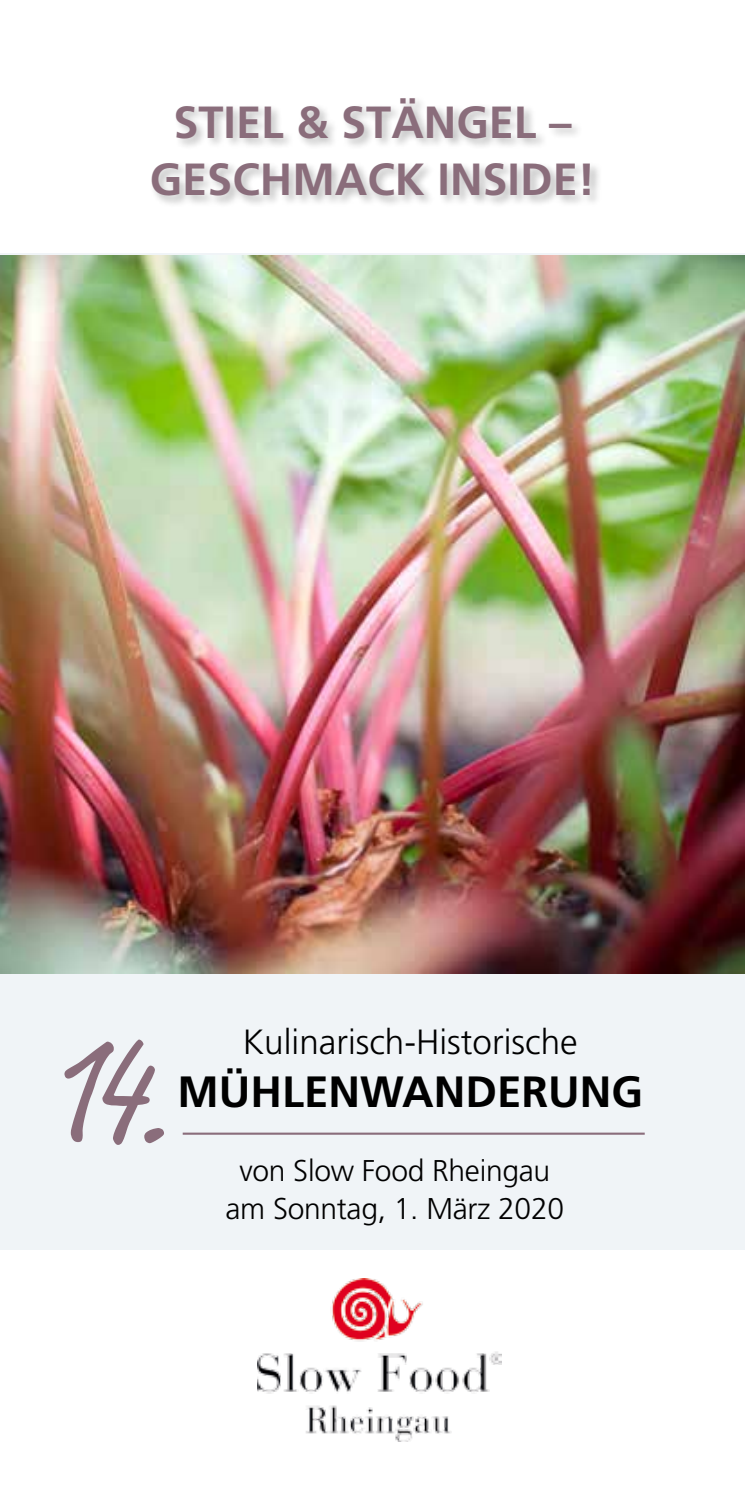
<style>
.page{position:relative;width:745px;height:1489px;background:#fff}
.page>*{position:absolute;margin:0;border:0;box-sizing:border-box;transform-origin:0 0}
.t1{font:157.75px "Harico Handwriting";color:#8a6d7b}
.t2{font:700 45px/57.5px "Frutiger";color:#8a6d7b;text-align:center}
.t3{font:700 43.75px "Frutiger";color:#000}
.t4{font:300 35px "Frutiger";color:#000}
.t5{font:300 30px/37.5px "Frutiger";letter-spacing:-.01em;color:#000;text-align:center}
</style>
<div class="page">
<div style="left:0;top:253px;width:744px;height:996px;background:#f0f4f7"></div>
<div style="left:149px;top:96px;width:453px;height:112px;background:#000;opacity:.25"></div>
<hr style="left:182px;top:1132px;width:462px;height:2px;background:#8a6d7b">
<img style="left:257px;top:1278px;width:244px;height:163px">
<img style="left:0;top:255px;width:744px;height:718px">
<h2 class="t2" style="left:150px;top:93px;width:447px">STIEL &amp; STÄNGEL –<br>GESCHMACK INSIDE!</h2>
<h1 class="t1" style="left:53px;top:990px;width:124px">14.</h1>
<p class="t4" style="left:243px;top:1022px;width:336px">Kulinarisch-Historische</p>
<h3 class="t3" style="left:177px;top:1065px;width:466px">MÜHLENWANDERUNG</h3>
<p class="t5" style="left:225px;top:1151px;width:340px">von Slow Food Rheingau am Sonntag, 1. März 2020</p>
</div>
